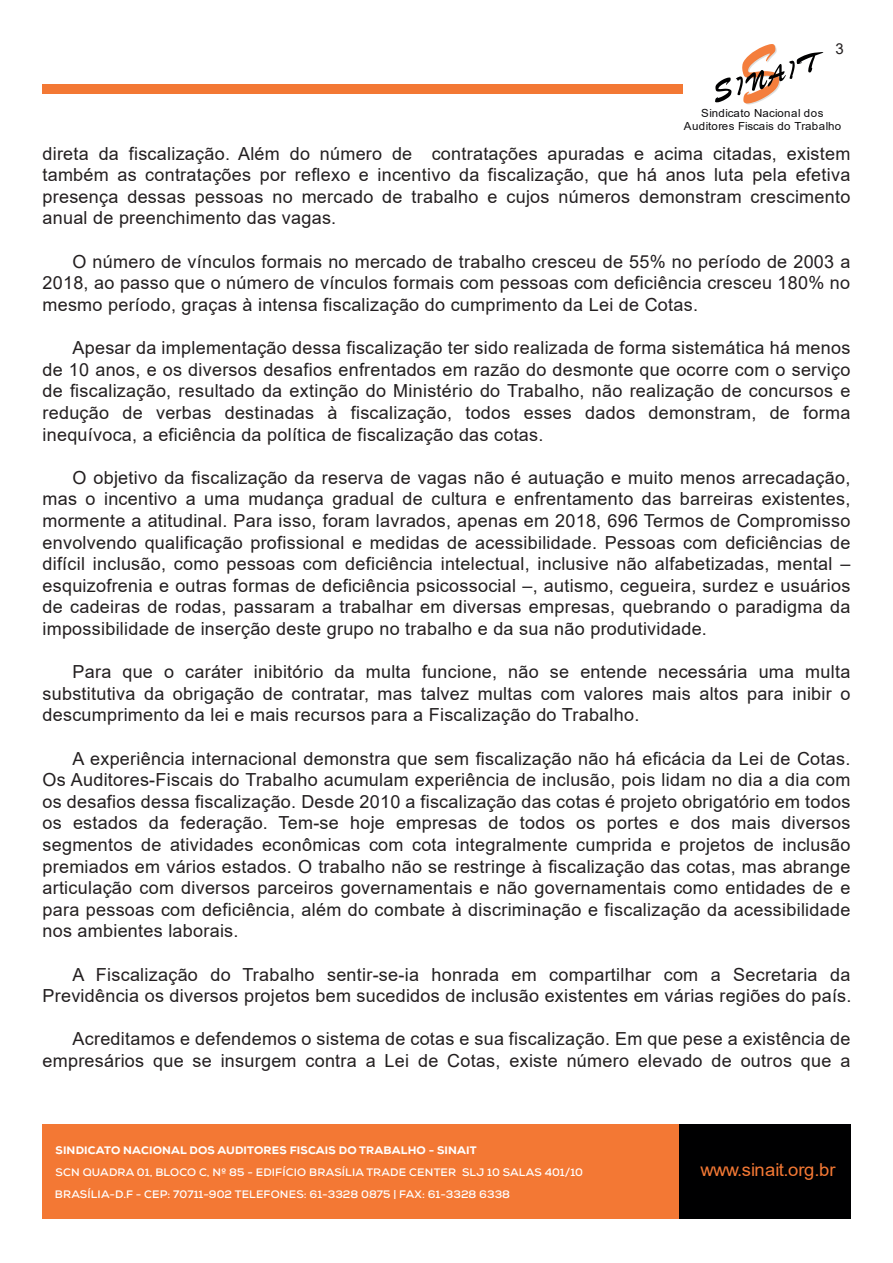
<style>
.page{position:relative;width:893px;height:1263px;background:#fff}
.page>*{position:absolute;margin:0;border:0;box-sizing:border-box;transform-origin:0 0}
.t1{font:18px/21.6px "Arial";letter-spacing:.015em;color:#231f20;text-align:justify}
.t2{font:17.85px "Arial";letter-spacing:-.01em;color:#f37834}
.t3{font:15px "Arial";color:#231f20}
.t4{font:11.1px/13.4px "Arial";letter-spacing:.035em;color:#0e0d0f;text-align:center}
.t5{font:700 10.8px/22.8px "Nexa";letter-spacing:.015em;color:#fff}
.t6{font:800 10.8px "Nexa";letter-spacing:.015em;color:#fff}
</style>
<div class="page">
<div style="left:43px;top:1124px;width:807px;height:94px;background:#f37834"></div>
<div style="left:679px;top:1124px;width:171px;height:94px;background:#000001"></div>
<div style="left:43px;top:84px;width:640px;height:10px;background:#f37834"></div>
<svg style="left:715px;top:44px;width:109px;height:61px"></svg>
<p class="t3" style="left:835px;top:39px;width:10px">3</p>
<p class="t4" style="left:684px;top:106px;width:159px">Sindicato Nacional dos<br>Auditores Fiscais do Trabalho</p>
<p class="t1" style="left:43px;top:142px;width:809px">direta da fiscalização. Além do número de contratações apuradas e acima citadas, existem também as contratações por reflexo e incentivo da fiscalização, que há anos luta pela efetiva presença dessas pessoas no mercado de trabalho e cujos números demonstram crescimento anual de preenchimento das vagas.</p>
<p class="t1" style="left:43px;top:250px;width:809px;text-indent:30px">O número de vínculos formais no mercado de trabalho cresceu de 55% no período de 2003 a 2018, ao passo que o número de vínculos formais com pessoas com deficiência cresceu 180% no mesmo período, graças à intensa fiscalização do cumprimento da Lei de Cotas.</p>
<p class="t1" style="left:43px;top:337px;width:809px;text-indent:30px">Apesar da implementação dessa fiscalização ter sido realizada de forma sistemática há menos de 10 anos, e os diversos desafios enfrentados em razão do desmonte que ocorre com o serviço de fiscalização, resultado da extinção do Ministério do Trabalho, não realização de concursos e redução de verbas destinadas à fiscalização, todos esses dados demonstram, de forma inequívoca, a eficiência da política de fiscalização das cotas.</p>
<p class="t1" style="left:43px;top:466px;width:809px;text-indent:30px">O objetivo da fiscalização da reserva de vagas não é autuação e muito menos arrecadação, mas o incentivo a uma mudança gradual de cultura e enfrentamento das barreiras existentes, mormente a atitudinal. Para isso, foram lavrados, apenas em 2018, 696 Termos de Compromisso envolvendo qualificação profissional e medidas de acessibilidade. Pessoas com deficiências de difícil inclusão, como pessoas com deficiência intelectual, inclusive não alfabetizadas, mental – esquizofrenia e outras formas de deficiência psicossocial –, autismo, cegueira, surdez e usuários de cadeiras de rodas, passaram a trabalhar em diversas empresas, quebrando o paradigma da impossibilidade de inserção deste grupo no trabalho e da sua não produtividade.</p>
<p class="t1" style="left:43px;top:661px;width:809px;text-indent:30px">Para que o caráter inibitório da multa funcione, não se entende necessária uma multa substitutiva da obrigação de contratar, mas talvez multas com valores mais altos para inibir o descumprimento da lei e mais recursos para a Fiscalização do Trabalho.</p>
<p class="t1" style="left:43px;top:747px;width:809px;text-indent:30px">A experiência internacional demonstra que sem fiscalização não há eficácia da Lei de Cotas.<br>Os Auditores-Fiscais do Trabalho acumulam experiência de inclusão, pois lidam no dia a dia com os desafios dessa fiscalização. Desde 2010 a fiscalização das cotas é projeto obrigatório em todos os estados da federação. Tem-se hoje empresas de todos os portes e dos mais diversos segmentos de atividades econômicas com cota integralmente cumprida e projetos de inclusão premiados em vários estados. O trabalho não se restringe à fiscalização das cotas, mas abrange articulação com diversos parceiros governamentais e não governamentais como entidades de e para pessoas com deficiência, além do combate à discriminação e fiscalização da acessibilidade nos ambientes laborais.</p>
<p class="t1" style="left:43px;top:963px;width:810px;text-align:right">A Fiscalização do Trabalho sentir-se-ia honrada em compartilhar com a Secretaria da<br>Previdência os diversos projetos bem sucedidos de inclusão existentes em várias regiões do país.</p>
<p class="t1" style="left:43px;top:1028px;width:809px;text-align:right">Acreditamos e defendemos o sistema de cotas e sua fiscalização. Em que pese a existência de empresários que se insurgem contra a Lei de Cotas, existe número elevado de outros que a</p>
<p class="t6" style="left:56px;top:1143px;width:423px">SINDICATO NACIONAL DOS AUDITORES FISCAIS DO TRABALHO - SINAIT</p>
<p class="t5" style="left:55px;top:1160px;width:530px">SCN QUADRA 01, BLOCO C, Nº 85 - EDIFÍCIO BRASÍLIA TRADE CENTER SLJ 10 SALAS 401/10<br>BRASÍLIA-D.F - CEP: 70711-902 TELEFONES: 61-3328 0875 | FAX: 61-3328 6338</p>
<p class="t2" style="left:700px;top:1157px;width:137px">www.sinait.org.br</p>
</div>
